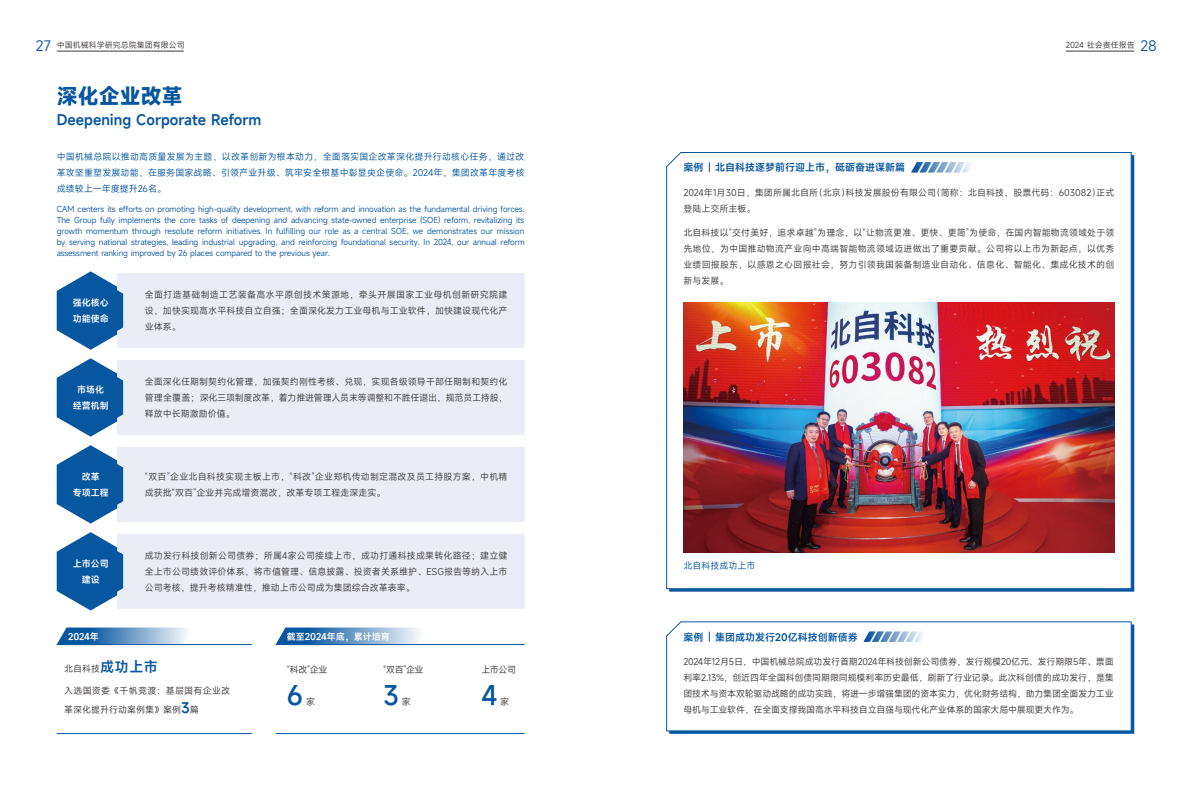
<style>
.page{position:relative;width:1191px;height:808px;background:#fff}
.page>*{position:absolute;margin:0;border:0;box-sizing:border-box;transform-origin:0 0}
.t1{font:500 26px "Mi Sans";color:#0756a0}
.t2{font:700 21px "Mi Sans";color:#0756a0}
.t3{font:600 14px "Mi Sans";color:#0756a0}
.t4{font:600 10px "Mi Sans";color:#0756a0}
.t5{font:9px/16px "Mi Sans";letter-spacing:.005em;color:#3e3a39;text-align:justify}
.t6{font:9px/16px "Mi Sans";letter-spacing:.015em;color:#0756a0;text-align:justify}
.t7{font:600 9px/16px "Mi Sans";color:#fff;text-align:center}
.t8{font:9px/18.5px "Mi Sans";letter-spacing:.025em;color:#3e3a39}
.t9{font:8px/11px "Mi Sans";letter-spacing:-.01em;color:#0756a0;text-align:justify}
.t10{font:8px "Mi Sans";color:#3e3a39}
.s1{font-size:14px;color:#0756a0}
.s2{font-weight:600;font-size:14px;color:#0756a0}
</style>
<div class="page">
<svg style="left:669px;top:624px;width:465px;height:110px;background:#135ea4"></svg>
<svg style="left:666px;top:621px;width:465px;height:110px"></svg>
<svg style="left:666px;top:152px;width:465px;height:437px"></svg>
<img style="left:683px;top:302px;width:431px;height:251px">
<svg style="left:57px;top:627px;width:130px;height:17px;background:#6e9cc7"></svg>
<hr style="left:57px;top:644px;width:195px;height:1px;background:#0756a0">
<hr style="left:57px;top:733px;width:195px;height:1px;background:#0756a0">
<svg style="left:57px;top:358px;width:467px;height:79px;background:#d4deed"></svg>
<svg style="left:57px;top:271px;width:467px;height:79px;background:#d4deed"></svg>
<svg style="left:57px;top:445px;width:467px;height:79px;background:#d4deed"></svg>
<svg style="left:57px;top:532px;width:467px;height:78px;background:#d4deed"></svg>
<svg style="left:276px;top:627px;width:143px;height:17px;background:#719ec8"></svg>
<hr style="left:276px;top:644px;width:248px;height:1px;background:#0756a0">
<hr style="left:276px;top:733px;width:248px;height:1px;background:#0756a0">
<svg style="left:863px;top:631px;width:63px;height:11px"></svg>
<svg style="left:911px;top:162px;width:62px;height:11px"></svg>
<hr style="left:57px;top:51px;width:127px;height:1px;background:#3e3a39">
<hr style="left:1065px;top:51px;width:69px;height:1px;background:#3e3a39">
<p class="t10" style="left:36px;top:39px;width:150px"><span class="s1">27</span> 中国机械科学研究总院集团有限公司</p>
<p class="t10" style="left:1065px;top:39px;width:93px">2024 社会责任报告 <span class="s1">28</span></p>
<h2 class="t2" style="left:57px;top:82px;width:127px">深化企业改革</h2>
<h3 class="t3" style="left:57px;top:111px;width:206px">Deepening Corporate Reform</h3>
<p class="t6" style="left:57px;top:149px;width:469px">中国机械总院以推动高质量发展为主题，以改革创新为根本动力，全面落实国企改革深化提升行动核心任务，通过改革攻坚重塑发展动能，在服务国家战略、引领产业升级、筑牢安全根基中彰显央企使命。2024年，集团改革年度考核成绩较上一年度提升26名。</p>
<p class="t9" style="left:57px;top:203px;width:469px">CAM centers its efforts on promoting high-quality development, with reform and innovation as the fundamental driving forces.<br>The Group fully implements the core tasks of deepening and advancing state-owned enterprise (SOE) reform, revitalizing its growth momentum through resolute reform initiatives. In fulfilling our role as a central SOE, we demonstrates our mission by serving national strategies, leading industrial upgrading, and reinforcing foundational security. In 2024, our annual reform assessment ranking improved by 26 places compared to the previous year.</p>
<p class="t7" style="left:73px;top:295px;width:37px;text-align:left">强化核心功能使命</p>
<p class="t5" style="left:145px;top:287px;width:364px">全面打造基础制造工艺装备高水平原创技术策源地，牵头开展国家工业母机创新研究院建设，加快实现高水平科技自立自强；全面深化发力工业母机与工业软件，加快建设现代化产业体系。</p>
<p class="t7" style="left:73px;top:382px;width:37px">市场化经营机制</p>
<p class="t5" style="left:145px;top:374px;width:364px">全面深化任期制契约化管理，加强契约刚性考核、兑现，实现各级领导干部任期制和契约化管理全覆盖；深化三项制度改革，着力推进管理人员末等调整和不胜任退出，规范员工持股，释放中长期激励价值。</p>
<p class="t7" style="left:73px;top:468px;width:37px">改革<br>专项工程</p>
<p class="t5" style="left:145px;top:468px;width:364px">“双百”企业北自科技实现主板上市，“科改”企业郑机传动制定混改及员工持股方案，中机精成获批“双百”企业并完成增资混改，改革专项工程走深走实。</p>
<p class="t7" style="left:73px;top:555px;width:37px">上市公司建设</p>
<p class="t5" style="left:145px;top:547px;width:364px">成功发行科技创新公司债券；所属4家公司接续上市，成功打通科技成果转化路径；建立健全上市公司绩效评价体系，将市值管理、信息披露、投资者关系维护、ESG报告等纳入上市公司考核，提升考核精准性，推动上市公司成为集团综合改革表率。</p>
<p class="t7" style="left:287px;top:628px;width:104px">截至2024年底，累计培育</p>
<p class="t7" style="left:68px;top:628px;width:32px">2024年</p>
<p class="t5" style="left:64px;top:661px;width:95px">北自科技<span class="s2">成功上市</span></p>
<p class="t8" style="left:64px;top:682px;width:167px">入选国资委《千帆竞渡：基层国有企业改革深化提升行动案例集》案例<span class="s2">3</span>篇</p>
<p class="t5" style="left:287px;top:661px;width:42px">“科改”企业</p>
<p class="t5" style="left:383px;top:661px;width:42px">“双百”企业</p>
<p class="t5" style="left:481px;top:661px;width:36px">上市公司</p>
<h1 class="t1" style="left:287px;top:678px;width:18px">6</h1>
<h1 class="t1" style="left:383px;top:678px;width:17px">3</h1>
<h1 class="t1" style="left:481px;top:678px;width:17px">4</h1>
<p class="t5" style="left:306px;top:694px;width:10px">家</p>
<p class="t5" style="left:402px;top:694px;width:10px">家</p>
<p class="t5" style="left:500px;top:694px;width:10px">家</p>
<p class="t4" style="left:683px;top:161px;width:21px">案例</p>
<p class="t5" style="left:683px;top:184px;width:432px">2024年1月30日，集团所属北自所﹙北京﹚科技发展股份有限公司﹙简称：北自科技，股票代码：603082﹚正式登陆上交所主板。</p>
<p class="t5" style="left:683px;top:225px;width:432px">北自科技以“交付美好，追求卓越”为理念，以“让物流更准、更快、更简”为使命，在国内智能物流领域处于领先地位，为中国推动物流产业向中高端智能物流领域迈进做出了重要贡献。公司将以上市为新起点，以优秀业绩回报股东，以感恩之心回报社会，努力引领我国装备制造业自动化、信息化、智能化、集成化技术的创新与发展。</p>
<p class="t4" style="left:715px;top:161px;width:191px">北自科技逐梦前行迎上市，砥砺奋进谋新篇</p>
<p class="t6" style="left:683px;top:558px;width:73px">北自科技成功上市</p>
<p class="t4" style="left:715px;top:630px;width:144px">集团成功发行20亿科技创新债券</p>
<p class="t4" style="left:683px;top:630px;width:21px">案例</p>
<p class="t5" style="left:683px;top:654px;width:432px">2024年12月5日，中国机械总院成功发行首期2024年科技创新公司债券，发行规模20亿元、发行期限5年、票面利率2.13%，创近四年全国科创债同期限同规模利率历史最低，刷新了行业记录。此次科创债的成功发行，是集团技术与资本双轮驱动战略的成功实践，将进一步增强集团的资本实力，优化财务结构，助力集团全面发力工业母机与工业软件，在全面支撑我国高水平科技自立自强与现代化产业体系的国家大局中展现更大作为。</p>
</div>
